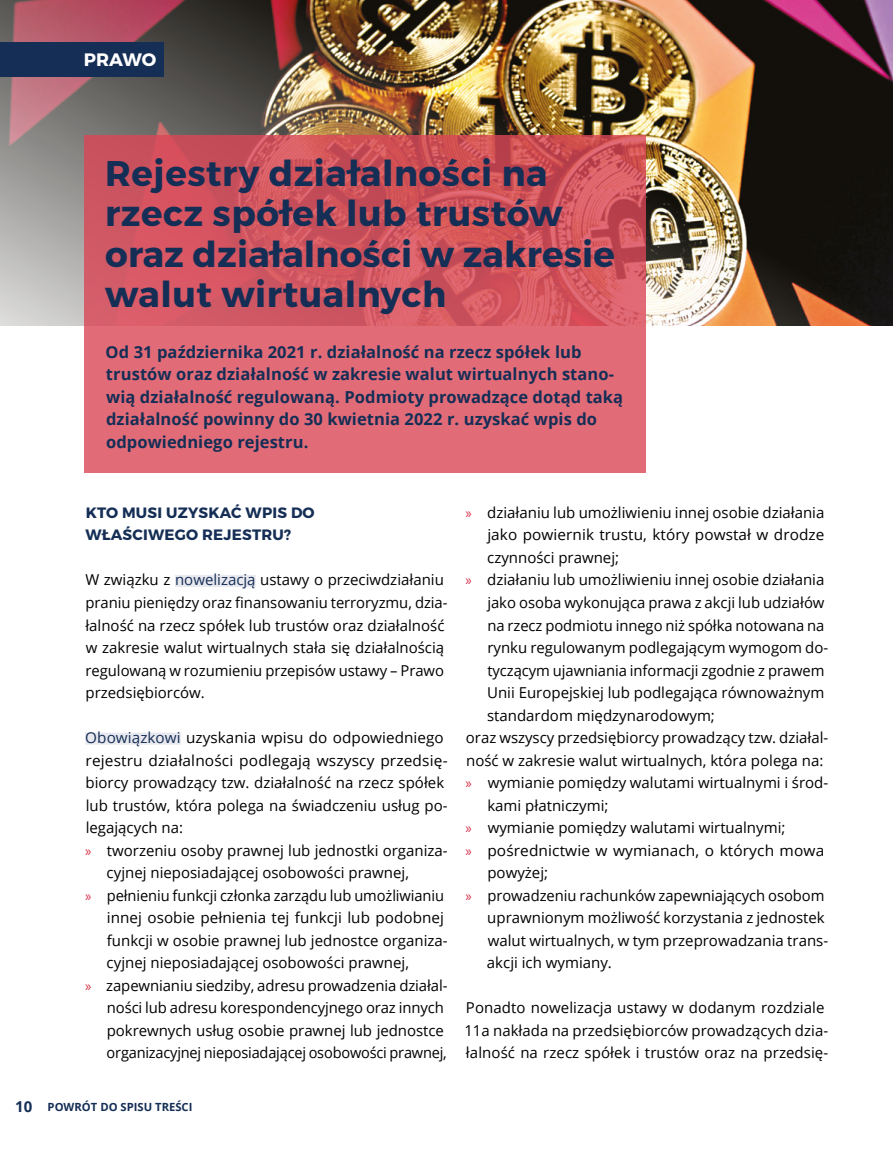
<style>
.page{position:relative;width:893px;height:1149px;background:#fff}
.page>*{position:absolute;margin:0;border:0;box-sizing:border-box;transform-origin:0 0}
.t1{font:35.7px/40.5px "Trueno Bd";letter-spacing:.015em;color:#152e55}
.t2{font:18px "Trueno Bd";letter-spacing:.005em;color:#fff}
.t3{font:700 16.5px/22.5px "Open Sans";letter-spacing:.005em;color:#152e55}
.t4{font:15px/22.5px "Open Sans";color:#000}
.t5{font:15px/22.5px "Trueno Bd";letter-spacing:.015em;color:#152e55}
.t6{font:700 11.25px "Open Sans";color:#152e55}
.s1{color:#152e55}
.s2{font-family:"Myriad Pro";color:#d72d49}
.s3{font-size:15px}
</style>
<div class="page">
<img style="left:0;top:0;width:893px;height:325px">
<div style="left:175px;top:575px;width:81px;height:12px;background:#e8e8ef"></div>
<div style="left:85px;top:732px;width:96px;height:12px;background:#e8e8ef"></div>
<svg style="left:84px;top:135px;width:561px;height:338px;background:#d85e69"></svg>
<div style="left:0;top:42px;width:164px;height:34px;background:#152e55"></div>
<p class="t2" style="left:84px;top:48px;width:74px">PRAWO</p>
<h1 class="t1" style="left:105px;top:153px;width:511px">Rejestry działalności na rzecz spółek lub trustów oraz działalności w zakresie walut wirtualnych</h1>
<p class="t3" style="left:106px;top:340px;width:519px">Od 31 października 2021 r. działalność na rzecz spółek lub trustów oraz działalność w zakresie walut wirtualnych stano&shy;wią działalność regulowaną. Podmioty prowadzące dotąd taką działalność powinny do 30 kwietnia 2022 r. uzyskać wpis do odpowiedniego rejestru.</p>
<p class="t5" style="left:85px;top:501px;width:231px">KTO MUSI UZYSKAĆ WPIS DO<br>WŁAŚCIWEGO REJESTRU?</p>
<p class="t4" style="left:85px;top:568px;width:364px">W związku z <span class="s1">nowelizacją</span> ustawy o przeciwdziałaniu praniu pieniędzy oraz finansowaniu terroryzmu, dzia&shy;łalność na rzecz spółek lub trustów oraz działalność w zakresie walut wirtualnych stała się działalnością regulowaną w rozumieniu przepisów ustawy – Prawo przedsiębiorców.</p>
<p class="t4" style="left:85px;top:725px;width:360px"><span class="s1">Obowiązkowi</span> uzyskania wpisu do odpowiedniego</p>
<p class="t4" style="left:86px;top:748px;width:364px">rejestru działalności podlegają wszyscy przedsię-</p>
<p class="t4" style="left:86px;top:770px;width:360px">biorcy prowadzący tzw. działalność na rzecz spółek</p>
<p class="t4" style="left:86px;top:793px;width:363px">lub trustów, która polega na świadczeniu usług po-</p>
<p class="t4" style="left:86px;top:815px;width:99px">legających na:</p>
<p class="t4" style="left:85px;top:838px;width:364px"><span class="s2">»</span> tworzeniu osoby prawnej lub jednostki organiza-</p>
<p class="t4" style="left:107px;top:860px;width:304px">cyjnej nieposiadającej osobowości prawnej,</p>
<p class="t4" style="left:85px;top:883px;width:361px"><span class="s2">»</span> pełnieniu funkcji członka zarządu lub umożliwianiu</p>
<p class="t4" style="left:107px;top:905px;width:339px">innej osobie pełnienia tej funkcji lub podobnej</p>
<p class="t4" style="left:107px;top:928px;width:342px">funkcji w osobie prawnej lub jednostce organiza-</p>
<p class="t4" style="left:107px;top:950px;width:304px">cyjnej nieposiadającej osobowości prawnej,</p>
<p class="t4" style="left:85px;top:973px;width:364px"><span class="s2">»</span> zapewnianiu siedziby, adresu prowadzenia działal-</p>
<p class="t4" style="left:107px;top:995px;width:339px">ności lub adresu korespondencyjnego oraz innych</p>
<p class="t4" style="left:107px;top:1018px;width:339px">pokrewnych usług osobie prawnej lub jednostce</p>
<p class="t4" style="left:107px;top:1040px;width:342px">organizacyjnej nieposiadającej osobowości prawnej,</p>
<p class="t6" style="left:15px;top:1098px;width:179px"><span class="s3">10</span> POWRÓT DO SPISU TREŚCI</p>
<p class="t4" style="left:466px;top:500px;width:360px"><span class="s2">»</span> działaniu lub umożliwieniu innej osobie działania</p>
<p class="t4" style="left:487px;top:523px;width:339px">jako powiernik trustu, który powstał w drodze</p>
<p class="t4" style="left:487px;top:545px;width:133px">czynności prawnej;</p>
<p class="t4" style="left:466px;top:568px;width:360px"><span class="s2">»</span> działaniu lub umożliwieniu innej osobie działania</p>
<p class="t4" style="left:487px;top:590px;width:339px">jako osoba wykonująca prawa z akcji lub udziałów</p>
<p class="t4" style="left:487px;top:613px;width:339px">na rzecz podmiotu innego niż spółka notowana na</p>
<p class="t4" style="left:487px;top:635px;width:342px">rynku regulowanym podlegającym wymogom do-</p>
<p class="t4" style="left:487px;top:658px;width:339px">tyczącym ujawniania informacji zgodnie z prawem</p>
<p class="t4" style="left:487px;top:680px;width:339px">Unii Europejskiej lub podlegająca równoważnym</p>
<p class="t4" style="left:487px;top:703px;width:229px">standardom międzynarodowym;</p>
<p class="t4" style="left:466px;top:725px;width:364px">oraz wszyscy przedsiębiorcy prowadzący tzw. działal-</p>
<p class="t4" style="left:466px;top:748px;width:359px">ność w zakresie walut wirtualnych, która polega na:</p>
<p class="t4" style="left:466px;top:770px;width:364px"><span class="s2">»</span> wymianie pomiędzy walutami wirtualnymi i środ-</p>
<p class="t4" style="left:487px;top:793px;width:123px">kami płatniczymi;</p>
<p class="t4" style="left:466px;top:815px;width:321px"><span class="s2">»</span> wymianie pomiędzy walutami wirtualnymi;</p>
<p class="t4" style="left:466px;top:838px;width:360px"><span class="s2">»</span> pośrednictwie w wymianach, o których mowa</p>
<p class="t4" style="left:487px;top:860px;width:62px">powyżej;</p>
<p class="t4" style="left:466px;top:883px;width:360px"><span class="s2">»</span> prowadzeniu rachunków zapewniających osobom</p>
<p class="t4" style="left:487px;top:905px;width:339px">uprawnionym możliwość korzystania z jednostek</p>
<p class="t4" style="left:488px;top:928px;width:342px">walut wirtualnych, w tym przeprowadzania trans-</p>
<p class="t4" style="left:487px;top:950px;width:126px">akcji ich wymiany.</p>
<p class="t4" style="left:464px;top:995px;width:365px">Ponadto nowelizacja ustawy w dodanym rozdziale<br>11a nakłada na przedsiębiorców prowadzących dzia&shy;łalność na rzecz spółek i trustów oraz na przedsię-</p>
</div>
